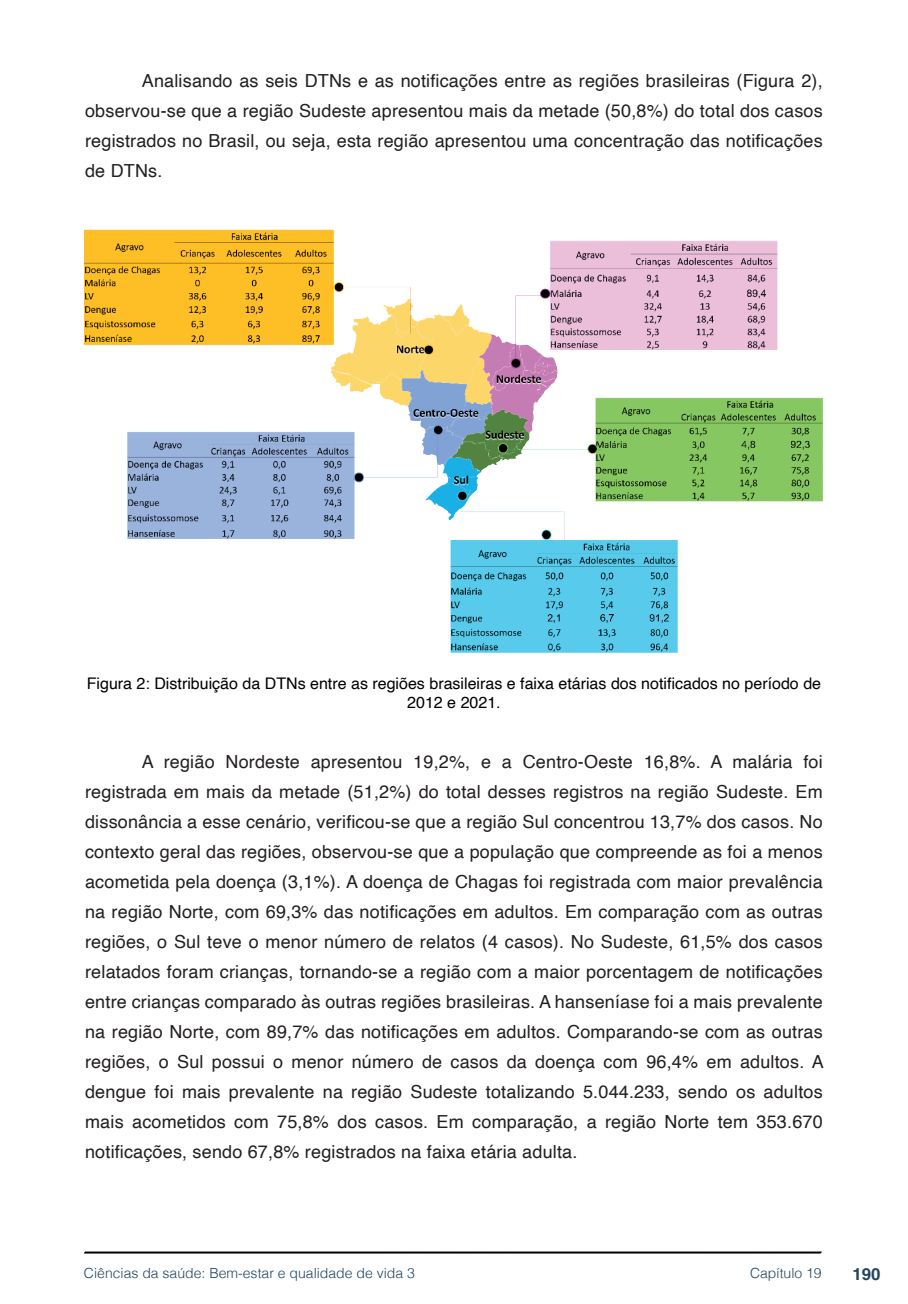
<style>
.page{position:relative;width:908px;height:1304px;background:#fff}
.page>*{position:absolute;margin:0;border:0;box-sizing:border-box;transform-origin:0 0}
.txt{font:18px/30px "Helvetica";letter-spacing:.01em;color:#231f20;text-align:justify}
.t1{font:700 16.8px "Helvetica";color:#23445f}
.imagens_graf_tab{font:16px/19.2px "Helvetica";color:#000;text-align:center}
.t2{font:300 14px "Helvetica";color:#23445f}
</style>
<div class="page">
<svg style="left:84px;top:1251px;width:737px;height:3px;background:#515151"></svg>
<img style="left:84px;top:229px;width:739px;height:424px">
<p class="txt" style="left:85px;top:66px;width:738px;text-indent:57px">Analisando as seis DTNs e as notificações entre as regiões brasileiras (Figura 2), observou-se que a região Sudeste apresentou mais da metade (50,8%) do total dos casos registrados no Brasil, ou seja, esta região apresentou uma concentração das notificações de DTNs.</p>
<p class="imagens_graf_tab" style="left:87px;top:674px;width:735px">Figura 2: Distribuição da DTNs entre as regiões brasileiras e faixa etárias dos notificados no período de<br>2012 e 2021.</p>
<p class="txt" style="left:85px;top:747px;width:739px;text-indent:57px">A região Nordeste apresentou 19,2%, e a Centro-Oeste 16,8%. A malária foi registrada em mais da metade (51,2%) do total desses registros na região Sudeste. Em dissonância a esse cenário, verificou-se que a região Sul concentrou 13,7% dos casos. No contexto geral das regiões, observou-se que a população que compreende as foi a menos acometida pela doença (3,1%). A doença de Chagas foi registrada com maior prevalência na região Norte, com 69,3% das notificações em adultos. Em comparação com as outras regiões, o Sul teve o menor número de relatos (4 casos). No Sudeste, 61,5% dos casos relatados foram crianças, tornando-se a região com a maior porcentagem de notificações entre crianças comparado às outras regiões brasileiras. A hanseníase foi a mais prevalente na região Norte, com 89,7% das notificações em adultos. Comparando-se com as outras regiões, o Sul possui o menor número de casos da doença com 96,4% em adultos. A dengue foi mais prevalente na região Sudeste totalizando 5.044.233, sendo os adultos mais acometidos com 75,8% dos casos. Em comparação, a região Norte tem 353.670 notificações, sendo 67,8% registrados na faixa etária adulta.</p>
<p class="t2" style="left:84px;top:1261px;width:332px">Ciências da saúde: Bem-estar e qualidade de vida 3</p>
<p class="t2" style="left:749px;top:1261px;width:73px">Capítulo 19</p>
<p class="t1" style="left:851px;top:1264px;width:30px">190</p>
</div>
